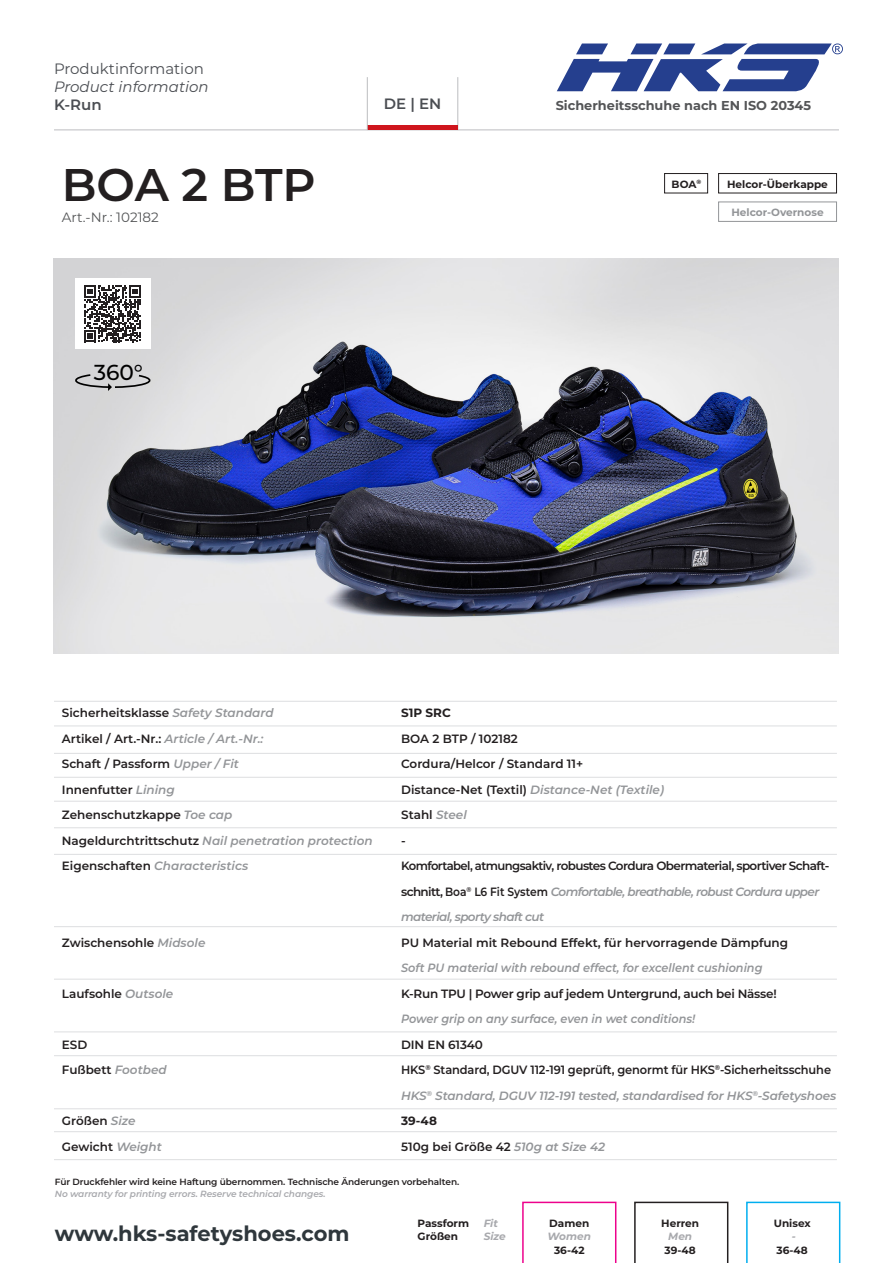
<style>
.page{position:relative;width:893px;height:1263px;background:#fff}
.page>*{position:absolute;margin:0;border:0;box-sizing:border-box;transform-origin:0 0}
.t1{font:600 45.75px "Montserrat";letter-spacing:-.005em;color:#231f20}
.t2{font:500 21.75px "Montserrat";color:#000}
.t3{font:700 21px "Montserrat";color:#2f373c}
.t4{font:15px "Montserrat";color:#4b4e53}
.t5{font:italic 15px "Montserrat";color:#4b4e53}
.t6{font:600 15px "Montserrat";color:#4b4e53}
.t7{font:13.5px "Montserrat";color:#545557}
.t8{font:700 12.9px "Montserrat";color:#545557}
.t9{font:600 12px/25.5px "Montserrat";letter-spacing:-.01em;color:#231f20}
.t10{font:700 10.5px/13.5px "Montserrat";color:#231f20}
.t11{font:italic 700 10.5px/13.5px "Montserrat";color:#a8a9ad}
.t12{font:700 10.5px "Montserrat";color:#939598}
.Artikel-Beschreibung{font:600 9px/12px "Montserrat";letter-spacing:-.01em;color:#231f20}
.t13{font:700 6.15px "Montserrat";color:#231f20}
.s1{font-style:italic;color:#939598}
.s2{font-weight:700}
.s3{font-style:italic;color:#a8a9ad}
</style>
<div class="page">
<svg style="left:522px;top:1202px;width:94px;height:61px"></svg>
<svg style="left:634px;top:1202px;width:94px;height:61px"></svg>
<svg style="left:746px;top:1202px;width:94px;height:61px"></svg>
<hr style="left:458px;top:77px;width:1px;height:53px;background:#bcbdc0">
<hr style="left:54px;top:130px;width:785px;height:1px;background:#bcbdc0">
<hr style="left:367px;top:126px;width:91px;height:4px;background:#cf151d">
<hr style="left:367px;top:77px;width:1px;height:53px;background:#bcbdc0">
<svg style="left:557px;top:43px;width:286px;height:48px"></svg>
<hr style="left:54px;top:725px;width:783px;height:1px;background:#dddee0">
<hr style="left:54px;top:701px;width:783px;height:1px;background:#dddee0">
<hr style="left:54px;top:753px;width:783px;height:1px;background:#dddee0">
<hr style="left:54px;top:777px;width:783px;height:1px;background:#dddee0">
<hr style="left:54px;top:801px;width:783px;height:1px;background:#dddee0">
<hr style="left:54px;top:827px;width:783px;height:1px;background:#dddee0">
<hr style="left:54px;top:854px;width:783px;height:1px;background:#dddee0">
<hr style="left:54px;top:926px;width:783px;height:1px;background:#dddee0">
<hr style="left:54px;top:1055px;width:783px;height:1px;background:#dddee0">
<hr style="left:54px;top:979px;width:783px;height:1px;background:#dddee0">
<hr style="left:54px;top:1031px;width:783px;height:1px;background:#dddee0">
<hr style="left:54px;top:1131px;width:783px;height:1px;background:#dddee0">
<hr style="left:54px;top:1108px;width:783px;height:1px;background:#dddee0">
<hr style="left:54px;top:1159px;width:783px;height:1px;background:#dddee0">
<img style="left:54px;top:258px;width:785px;height:395px">
<div style="left:75px;top:279px;width:75px;height:70px;background:#fff"></div>
<svg style="left:84px;top:285px;width:57px;height:57px"></svg>
<svg style="left:74px;top:373px;width:77px;height:18px"></svg>
<div style="left:718px;top:173px;width:119px;height:20px;border:1px solid #231f20"></div>
<div style="left:664px;top:173px;width:44px;height:20px;border:1px solid #231f20"></div>
<div style="left:718px;top:202px;width:119px;height:20px;border:1px solid #939598"></div>
<p class="t4" style="left:54px;top:58px;width:151px">Produktinformation</p>
<p class="t5" style="left:54px;top:76px;width:156px">Product information</p>
<p class="t6" style="left:54px;top:94px;width:49px">K-Run</p>
<p class="t6" style="left:384px;top:93px;width:59px">DE | EN</p>
<p class="t8" style="left:556px;top:96px;width:257px">Sicherheitsschuhe nach EN ISO 20345</p>
<p class="t1" style="left:62px;top:152px;width:255px">BOA 2 BTP</p>
<p class="t7" style="left:62px;top:208px;width:98px">Art.-Nr.: 102182</p>
<h2 class="t2" style="left:94px;top:357px;width:51px">360°</h2>
<p class="t10" style="left:672px;top:177px;width:26px">BOA</p>
<p class="t10" style="left:727px;top:177px;width:102px">Helcor-Überkappe</p>
<p class="t13" style="left:696px;top:177px;width:6px">®</p>
<p class="t12" style="left:731px;top:205px;width:94px">Helcor-Overnose</p>
<p class="t9" style="left:62px;top:699px;width:312px">Sicherheitsklasse <span class="s1">Safety Standard<br></span>Artikel / Art.-Nr.: <span class="s1">Article / Art.-Nr.:<br></span>Schaft / Passform <span class="s1">Upper / Fit<br></span>Innenfutter <span class="s1">Lining<br></span>Zehenschutzkappe <span class="s1">Toe cap<br></span>Nageldurchtrittschutz <span class="s1">Nail penetration protection </span>Eigenschaften <span class="s1">Characteristics</span></p>
<p class="t9" style="left:62px;top:929px;width:145px">Zwischensohle <span class="s1">Midsole</span></p>
<p class="t9" style="left:62px;top:980px;width:113px">Laufsohle <span class="s1">Outsole</span></p>
<p class="t9" style="left:62px;top:1031px;width:106px">ESD<br>Fußbett <span class="s1">Footbed</span></p>
<p class="t9" style="left:62px;top:1107px;width:102px">Größen <span class="s1">Size<br></span>Gewicht <span class="s1">Weight</span></p>
<p class="t9" style="left:401px;top:699px;width:437px"><span class="s2">S1P SRC<br></span>BOA 2 BTP / 102182<br>Cordura/Helcor / Standard 11+<br>Distance-Net (Textil) <span class="s1">Distance-Net (Textile)<br></span>Stahl <span class="s1">Steel<br></span>-<br>Komfortabel, atmungsaktiv, robustes Cordura Obermaterial, sportiver Schaft&shy;schnitt, Boa<sup>®</sup> L6 Fit System <span class="s1">Comfortable, breathable, robust Cordura upper material, sporty shaft cut<br></span>PU Material mit Rebound Effekt, für hervorragende Dämpfung<br><span class="s1">Soft PU material with rebound effect, for excellent cushioning<br></span>K-Run TPU | Power grip auf jedem Untergrund, auch bei Nässe!<br><span class="s1">Power grip on any surface, even in wet conditions!<br></span>DIN EN 61340<br>HKS<sup>®</sup> Standard, DGUV 112-191 geprüft, genormt für HKS<sup>®</sup>-Sicherheitsschuhe <span class="s1">HKS</span><sup>®</sup> <span class="s1">Standard, DGUV 112-191 tested, standardised for HKS</span><sup>®</sup><span class="s1">-Safetyshoes </span><span class="s2">39-48<br></span>510g bei Größe 42 <span class="s1">510g at Size 42</span></p>
<p class="Artikel-Beschreibung" style="left:55px;top:1175px;width:406px">Für Druckfehler wird keine Haftung übernommen. Technische Änderungen vorbehalten.<br><span class="s3">No warranty for printing errors. Reserve technical changes.</span></p>
<h3 class="t3" style="left:55px;top:1218px;width:296px">www.hks-safetyshoes.com</h3>
<p class="t10" style="left:418px;top:1216px;width:53px">Passform<br>Größen</p>
<p class="t11" style="left:484px;top:1216px;width:24px">Fit<br>Size</p>
<p class="t10" style="left:549px;top:1216px;width:42px">Damen</p>
<p class="t11" style="left:548px;top:1229px;width:45px">Women</p>
<p class="t10" style="left:554px;top:1243px;width:32px">36-42</p>
<p class="t10" style="left:661px;top:1216px;width:39px">Herren</p>
<p class="t11" style="left:668px;top:1229px;width:25px">Men</p>
<p class="t10" style="left:665px;top:1243px;width:33px">39-48</p>
<p class="t10" style="left:774px;top:1216px;width:38px">Unisex</p>
<p class="t11" style="left:792px;top:1229px;width:6px">-</p>
<p class="t10" style="left:776px;top:1243px;width:33px">36-48</p>
</div>
